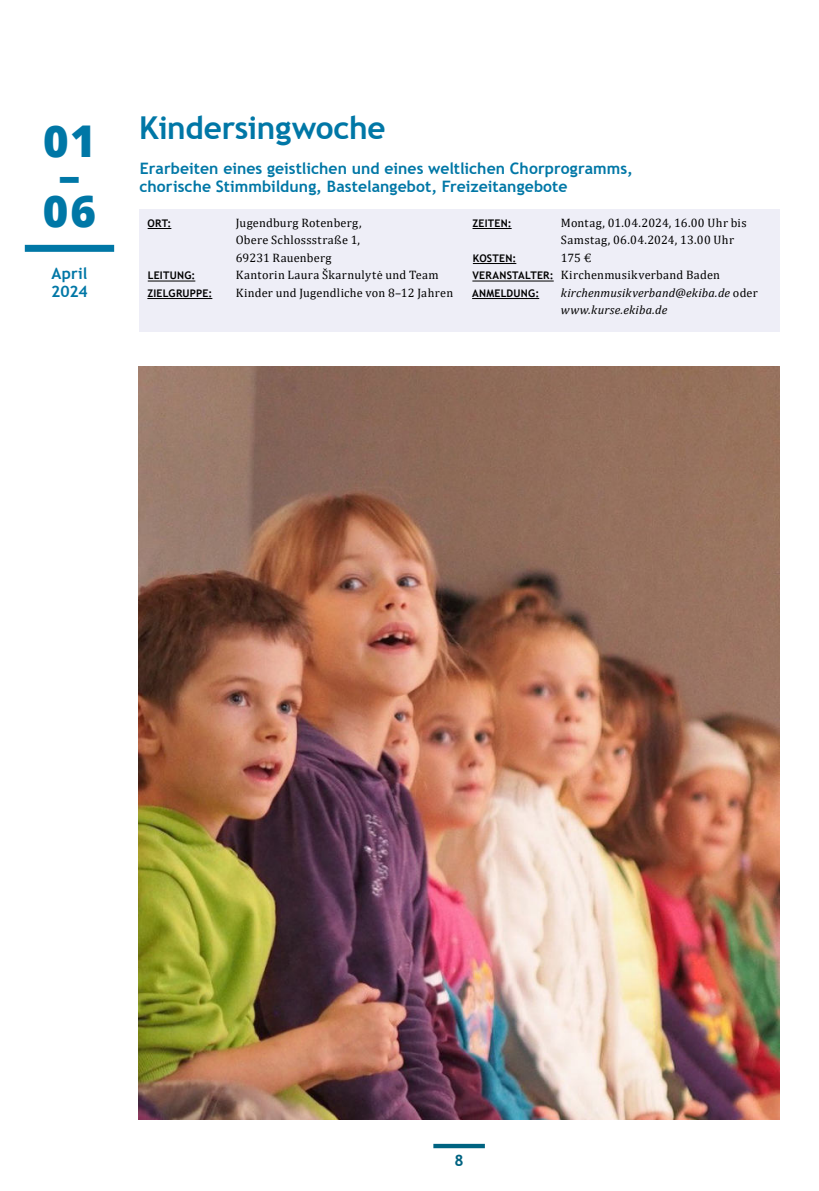
<style>
.page{position:relative;width:819px;height:1191px;background:#fff}
.page>*{position:absolute;margin:0;border:0;box-sizing:border-box;transform-origin:0 0}
.t1{font:800 43.75px/35px "Open Sans";color:#0077a6;text-align:center}
.t2{font:700 31.5px "Trebuchet MS";letter-spacing:-.01em;color:#0077a6}
.t3{font:700 15.75px/17.5px "Trebuchet MS";letter-spacing:.005em;color:#0077a6}
.t4{font:700 15.75px "Trebuchet MS";color:#006381}
.t5{font:12.25px/17.5px "Cambria";letter-spacing:.025em;color:#000}
.t6{font:italic 12.25px/17.5px "Cambria";letter-spacing:.015em;color:#000}
.t7{font:700 10.5px "Trebuchet MS";letter-spacing:.02em;color:#000}
.s1{font-family:"Trebuchet MS";font-weight:700;font-size:10.5px}
.s2{font-style:normal}
</style>
<div class="page">
<div style="left:139px;top:209px;width:640px;height:123px;background:#eeeef7"></div>
<img style="left:139px;top:367px;width:640px;height:752px">
<div style="left:433px;top:1143px;width:52px;height:5px;background:#006381"></div>
<svg style="left:148px;top:228px;width:23px;height:1px"></svg>
<hr style="left:148px;top:280px;width:47px;height:1px;background:#000">
<hr style="left:147px;top:298px;width:65px;height:1px;background:#000">
<hr style="left:472px;top:228px;width:39px;height:1px;background:#000">
<hr style="left:473px;top:263px;width:43px;height:1px;background:#000">
<hr style="left:472px;top:280px;width:81px;height:1px;background:#000">
<hr style="left:472px;top:298px;width:67px;height:1px;background:#000">
<div style="left:25px;top:245px;width:89px;height:7px;background:#0077a6"></div>
<h1 class="t1" style="left:43px;top:124px;width:55px">01 –<br>06</h1>
<p class="t3" style="left:51px;top:266px;width:38px">April<br>2024</p>
<h2 class="t2" style="left:139px;top:116px;width:248px">Kindersingwoche</h2>
<p class="t3" style="left:139px;top:161px;width:495px">Erarbeiten eines geistlichen und eines weltlichen Chorprogramms, chorische Stimmbildung, Bastelangebot, Freizeitangebote</p>
<p class="t7" style="left:148px;top:219px;width:25px">ORT:</p>
<p class="t5" style="left:236px;top:214px;width:127px;text-align:justify">Jugendburg Rotenberg, Obere Schlossstraße 1, 69231 Rauenberg</p>
<p class="t7" style="left:148px;top:271px;width:49px">LEITUNG:</p>
<p class="t5" style="left:236px;top:266px;width:204px">Kantorin Laura Škarnulytė und Team</p>
<p class="t7" style="left:147px;top:289px;width:66px">ZIELGRUPPE:</p>
<p class="t5" style="left:236px;top:284px;width:219px">Kinder und Jugendliche von 8–12 Jahren</p>
<p class="t7" style="left:472px;top:219px;width:41px">ZEITEN:</p>
<p class="t5" style="left:561px;top:214px;width:187px">Montag, 01.04.2024, 16.00 Uhr bis<br>Samstag, 06.04.2024, 13.00 Uhr</p>
<p class="t7" style="left:473px;top:254px;width:45px">KOSTEN:</p>
<p class="t5" style="left:472px;top:249px;width:249px;text-indent:88px">175 €<br><span class="s1">VERANSTALTER:</span> Kirchenmusikverband Baden</p>
<p class="t7" style="left:472px;top:289px;width:69px">ANMELDUNG:</p>
<p class="t6" style="left:561px;top:285px;width:198px">kirchenmusikverband@ekiba.de <span class="s2">oder </span>www.kurse.ekiba.de</p>
<p class="t4" style="left:454px;top:1154px;width:11px">8</p>
</div>
